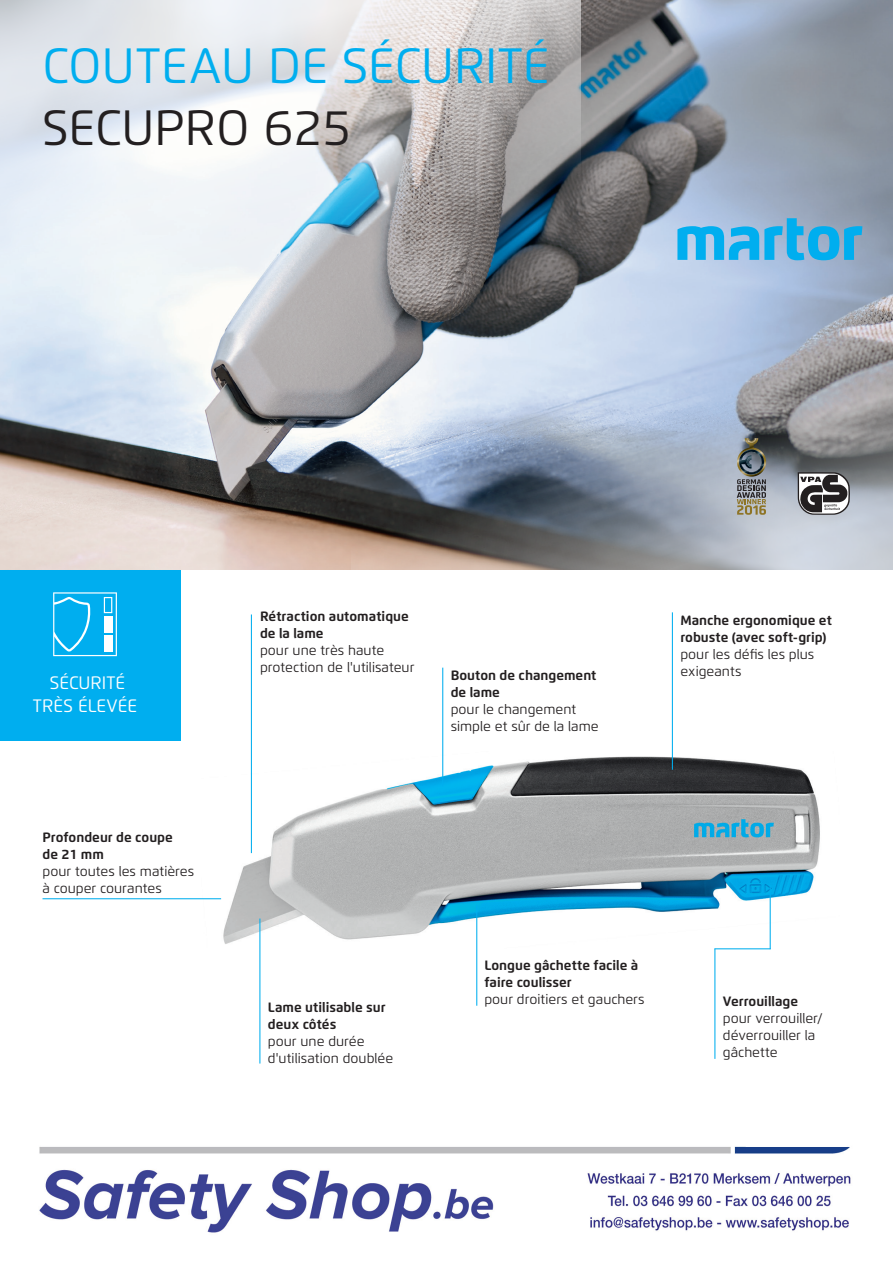
<style>
.page{position:relative;width:893px;height:1263px;background:#fff}
.page>*{position:absolute;margin:0;border:0;box-sizing:border-box;transform-origin:0 0}
.t1{font:49.5px "Flexo";color:#00aeef}
.t2{font:49.5px "Flexo";color:#231f20}
.t3{font:18px/23.4px "Flexo";color:#fff;text-align:center}
.t4{font:13.5px/17px "Flexo";color:#231f20}
.t5{font:700 13.5px/17px "Flexo";color:#231f20}
</style>
<div class="page">
<img style="left:0;top:570px;width:851px;height:663px">
<img style="left:0;top:0;width:893px;height:570px">
<img style="left:202px;top:751px;width:637px;height:198px">
<svg style="left:351px;top:256px;width:542px;height:345px;background:#a9b0bd"></svg>
<svg style="left:0;top:0;width:580px;height:371px"></svg>
<svg style="left:798px;top:472px;width:52px;height:43px"></svg>
<svg style="left:737px;top:438px;width:29px;height:77px;background:#777973"></svg>
<div style="left:0;top:570px;width:180px;height:170px;background:#00aeef"></div>
<hr style="left:251px;top:614px;width:1px;height:239px;background:#00aeef">
<hr style="left:476px;top:905px;width:1px;height:101px;background:#00aeef">
<hr style="left:259px;top:918px;width:1px;height:145px;background:#00aeef">
<hr style="left:442px;top:668px;width:1px;height:119px;background:#00aeef">
<hr style="left:672px;top:612px;width:1px;height:158px;background:#00aeef">
<hr style="left:43px;top:898px;width:178px;height:1px;background:#00aeef">
<svg style="left:53px;top:592px;width:64px;height:64px"></svg>
<div style="left:104px;top:635px;width:8px;height:16px;background:#fff"></div>
<div style="left:104px;top:616px;width:8px;height:16px;background:#fff"></div>
<svg style="left:677px;top:218px;width:185px;height:42px;background:#55b3e1"></svg>
<hr style="left:714px;top:949px;width:1px;height:110px;background:#00aeef">
<hr style="left:770px;top:885px;width:1px;height:64px;background:#00aeef">
<hr style="left:714px;top:948px;width:57px;height:1px;background:#00aeef">
<h1 class="t1" style="left:43px;top:36px;width:509px">COUTEAU DE SÉCURITÉ</h1>
<h1 class="t2" style="left:43px;top:97px;width:311px">SECUPRO 625</h1>
<h2 class="t3" style="left:33px;top:671px;width:106px">SÉCURITÉ<br>TRÈS ÉLEVÉE</h2>
<p class="t5" style="left:43px;top:829px;width:132px">Profondeur de coupe de 21 mm</p>
<p class="t4" style="left:43px;top:863px;width:153px">pour toutes les matières à couper courantes</p>
<p class="t5" style="left:260px;top:608px;width:150px">Rétraction automatique de la lame</p>
<p class="t4" style="left:260px;top:642px;width:156px">pour une très haute protection de l'utilisateur</p>
<p class="t5" style="left:451px;top:667px;width:147px">Bouton de changement de lame</p>
<p class="t4" style="left:451px;top:701px;width:149px">pour le changement simple et sûr de la lame</p>
<p class="t5" style="left:680px;top:612px;width:153px">Manche ergonomique et robuste (avec soft-grip)</p>
<p class="t4" style="left:680px;top:646px;width:135px">pour les défis les plus exigeants</p>
<p class="t5" style="left:268px;top:999px;width:119px">Lame utilisable sur deux côtés</p>
<p class="t4" style="left:268px;top:1033px;width:127px">pour une durée d'utilisation doublée</p>
<p class="t5" style="left:484px;top:956px;width:155px">Longue gâchette facile à faire coulisser</p>
<p class="t4" style="left:484px;top:990px;width:162px">pour droitiers et gauchers</p>
<p class="t5" style="left:723px;top:992px;width:77px">Verrouillage</p>
<p class="t4" style="left:723px;top:1009px;width:101px">pour verrouiller/ déverrouiller la gâchette</p>
</div>
